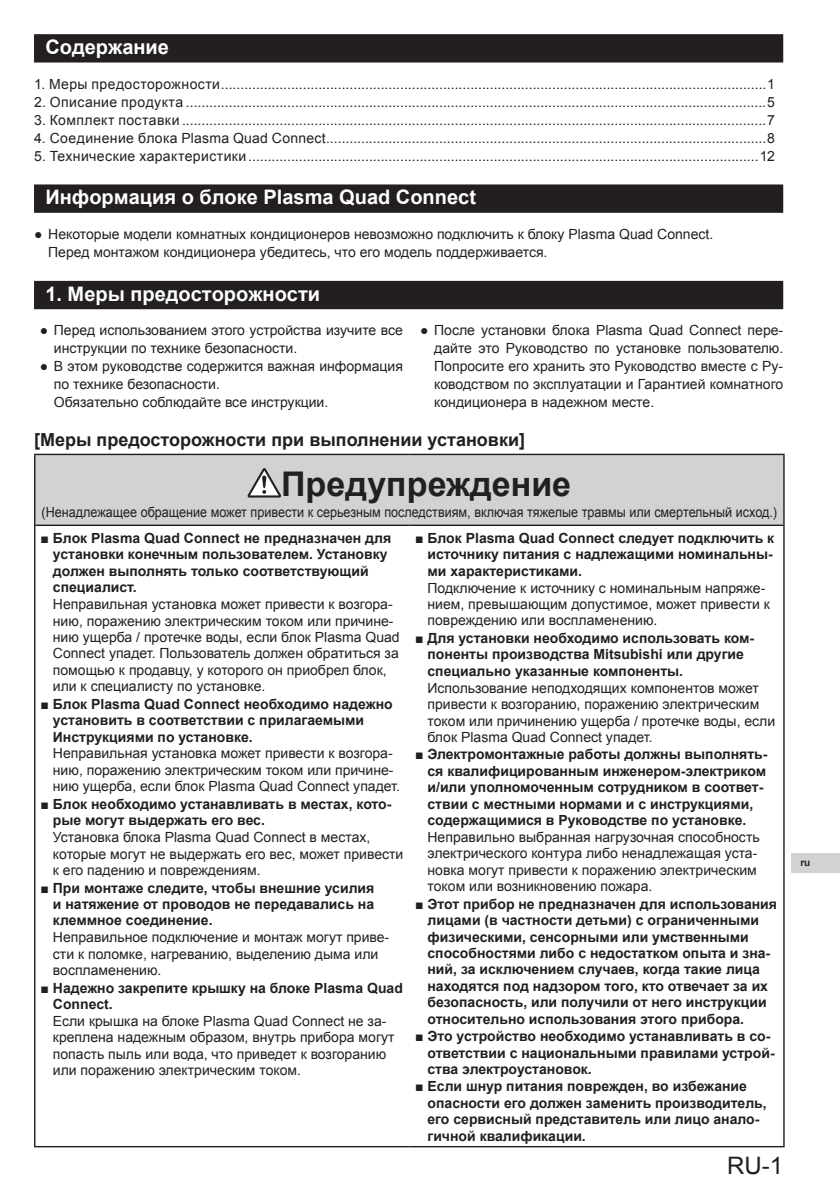
<style>
.page{position:relative;width:840px;height:1191px;background:#fff}
.page>*{position:absolute;margin:0;border:0;box-sizing:border-box;transform-origin:0 0}
.t1{font:700 34px "Arial";color:#231f20}
.t2{font:24px "Arial";color:#231f20}
.t3{font:700 20px "Arial";color:#fff}
.t4{font:700 18px "Arial";color:#231f20}
.t5{font:14px/16.4px "Arial";color:#231f20}
.t6{font:700 14px/16.4px "Arial";color:#231f20}
.t7{font:14px "Arial";letter-spacing:.03em;color:#231f20}
.t8{font:14px "Arial";letter-spacing:.025em;color:#231f20}
.t9{font:14px "Arial";color:#231f20;scale:.9 1}
.t10{font:700 10px "Arial";color:#231f20}
</style>
<div class="page">
<div style="left:791px;top:853px;width:48px;height:20px;background:#d1d2d4"></div>
<div style="left:35px;top:454px;width:748px;height:71px;background:#d1d2d4"></div>
<hr style="left:34px;top:454px;width:375px;height:1px;background:#231f20">
<hr style="left:34px;top:455px;width:1px;height:69px;background:#231f20">
<hr style="left:409px;top:454px;width:375px;height:1px;background:#231f20">
<hr style="left:782px;top:455px;width:2px;height:69px;background:#231f20">
<hr style="left:34px;top:524px;width:375px;height:2px;background:#231f20">
<hr style="left:34px;top:526px;width:1px;height:620px;background:#231f20">
<hr style="left:409px;top:524px;width:375px;height:2px;background:#231f20">
<hr style="left:782px;top:526px;width:2px;height:620px;background:#231f20">
<hr style="left:34px;top:1146px;width:375px;height:1px;background:#231f20">
<hr style="left:409px;top:1146px;width:375px;height:1px;background:#231f20">
<svg style="left:247px;top:468px;width:34px;height:29px"></svg>
<div style="left:34px;top:34px;width:748px;height:29px;background:#231f20"></div>
<div style="left:34px;top:281px;width:748px;height:28px;background:#231f20"></div>
<div style="left:34px;top:184px;width:748px;height:29px;background:#231f20"></div>
<h3 class="t3" style="left:45px;top:34px;width:125px">Содержание</h3>
<p class="t7" style="left:34px;top:74px;width:741px">1. Меры предосторожности............................................................................................................................................1</p>
<p class="t7" style="left:34px;top:92px;width:741px">2. Описание продукта .....................................................................................................................................................5</p>
<p class="t7" style="left:34px;top:110px;width:741px">3. Комплект поставки ......................................................................................................................................................7</p>
<p class="t8" style="left:34px;top:128px;width:741px">4. Соединение блока Plasma Quad Connect.................................................................................................................8</p>
<p class="t7" style="left:34px;top:146px;width:741px">5. Технические характеристики...................................................................................................................................12</p>
<h3 class="t3" style="left:45px;top:184px;width:432px">Информация о блоке Plasma Quad Connect</h3>
<p class="t5" style="left:48px;top:225px;width:666px;line-height:18px;text-indent:-14px">● Некоторые модели комнатных кондиционеров невозможно подключить к блоку Plasma Quad Connect.<br>Перед монтажом кондиционера убедитесь, что его модель поддерживается.</p>
<h3 class="t3" style="left:45px;top:280px;width:276px">1. Меры предосторожности</h3>
<p class="t5" style="left:434px;top:321px;width:350px;line-height:18px;text-align:justify;text-indent:-14px">● После установки блока Plasma Quad Connect пере&shy;дайте это Руководство по установке пользователю.<br>Попросите его хранить это Руководство вместе с Ру&shy;ководством по эксплуатации и Гарантией комнатного кондиционера в надежном месте.</p>
<p class="t4" style="left:34px;top:428px;width:492px">[Меры предосторожности при выполнении установки]</p>
<h1 class="t1" style="left:281px;top:461px;width:291px">Предупреждение</h1>
<p class="t9" style="left:42px;top:503px;width:818px">(Ненадлежащее обращение может привести к серьезным последствиям, включая тяжелые травмы или смертельный исход.)</p>
<p class="t6" style="left:53px;top:530px;width:339px;text-indent:-12px">■ Блок Plasma Quad Connect не предназначен для установки конечным пользователем. Установку должен выполнять только соответствующий специалист.</p>
<p class="t5" style="left:53px;top:596px;width:348px">Неправильная установка может привести к возгора&shy;нию, поражению электрическим током или причине&shy;нию ущерба / протечке воды, если блок Plasma Quad Connect упадет. Пользователь должен обратиться за помощью к продавцу, у которого он приобрел блок, или к специалисту по установке.</p>
<p class="t6" style="left:53px;top:696px;width:341px;text-indent:-12px">■ Блок Plasma Quad Connect необходимо надежно установить в соответствии с прилагаемыми<br>Инструкциями по установке.</p>
<p class="t5" style="left:53px;top:745px;width:348px">Неправильная установка может привести к возгора&shy;нию, поражению электрическим током или причине&shy;нию ущерба, если блок Plasma Quad Connect упадет.</p>
<p class="t6" style="left:53px;top:796px;width:340px;text-indent:-12px">■ Блок необходимо устанавливать в местах, кото&shy;рые могут выдержать его вес.</p>
<p class="t5" style="left:53px;top:829px;width:352px">Установка блока Plasma Quad Connect в местах, которые могут не выдержать его вес, может привести к его падению и повреждениям.</p>
<p class="t6" style="left:53px;top:879px;width:323px;text-align:justify;text-indent:-12px">■ При монтаже следите, чтобы внешние усилия и натяжение от проводов не передавались на клеммное соединение.</p>
<p class="t5" style="left:53px;top:929px;width:338px">Неправильное подключение и монтаж могут приве&shy;сти к поломке, нагреванию, выделению дыма или воспламенению.</p>
<p class="t6" style="left:53px;top:980px;width:351px;text-indent:-12px">■ Надежно закрепите крышку на блоке Plasma Quad<br>Connect.</p>
<p class="t5" style="left:53px;top:1013px;width:343px">Если крышка на блоке Plasma Quad Connect не за&shy;креплена надежным образом, внутрь прибора могут попасть пыль или вода, что приведет к возгоранию или поражению электрическим током.</p>
<p class="t5" style="left:54px;top:321px;width:350px;line-height:18px;text-indent:-14px">● Перед использованием этого устройства изучите все инструкции по технике безопасности.</p>
<p class="t5" style="left:54px;top:357px;width:350px;line-height:18px;text-indent:-14px">● В этом руководстве содержится важная информация по технике безопасности.<br>Обязательно соблюдайте все инструкции.</p>
<p class="t6" style="left:427px;top:530px;width:348px;text-align:justify;text-indent:-12px">■ Блок Plasma Quad Connect следует подключить к источнику питания с надлежащими номинальны&shy;ми характеристиками.</p>
<p class="t5" style="left:427px;top:579px;width:344px">Подключение к источнику с номинальным напряже&shy;нием, превышающим допустимое, может привести к повреждению или воспламенению.</p>
<p class="t6" style="left:427px;top:630px;width:328px;text-indent:-12px">■ Для установки необходимо использовать ком&shy;поненты производства Mitsubishi или другие специально указанные компоненты.</p>
<p class="t5" style="left:427px;top:679px;width:349px">Использование неподходящих компонентов может привести к возгоранию, поражению электрическим током или причинению ущерба / протечке воды, если блок Plasma Quad Connect упадет.</p>
<p class="t6" style="left:427px;top:746px;width:341px;text-indent:-12px">■ Электромонтажные работы должны выполнять&shy;ся квалифицированным инженером-электриком и/или уполномоченным сотрудником в соответ&shy;ствии с местными нормами и с инструкциями, содержащимися в Руководстве по установке.</p>
<p class="t5" style="left:427px;top:829px;width:333px">Неправильно выбранная нагрузочная способность электрического контура либо ненадлежащая уста&shy;новка могут привести к поражению электрическим током или возникновению пожара.</p>
<p class="t6" style="left:427px;top:896px;width:351px;text-indent:-12px">■ Этот прибор не предназначен для использования лицами (в частности детьми) с ограниченными физическими, сенсорными или умственными способностями либо с недостатком опыта и зна&shy;ний, за исключением случаев, когда такие лица находятся под надзором того, кто отвечает за их безопасность, или получили от него инструкции относительно использования этого прибора.</p>
<p class="t6" style="left:427px;top:1028px;width:348px;text-indent:-12px">■ Это устройство необходимо устанавливать в со&shy;ответствии с национальными правилами устрой&shy;ства электроустановок.</p>
<p class="t6" style="left:427px;top:1078px;width:340px;text-indent:-12px">■ Если шнур питания поврежден, во избежание опасности его должен заменить производитель, его сервисный представитель или лицо анало&shy;гичной квалификации.</p>
<h2 class="t2" style="left:726px;top:1149px;width:57px">RU-1</h2>
<p class="t10" style="left:799px;top:856px;width:11px">ru</p>
</div>
